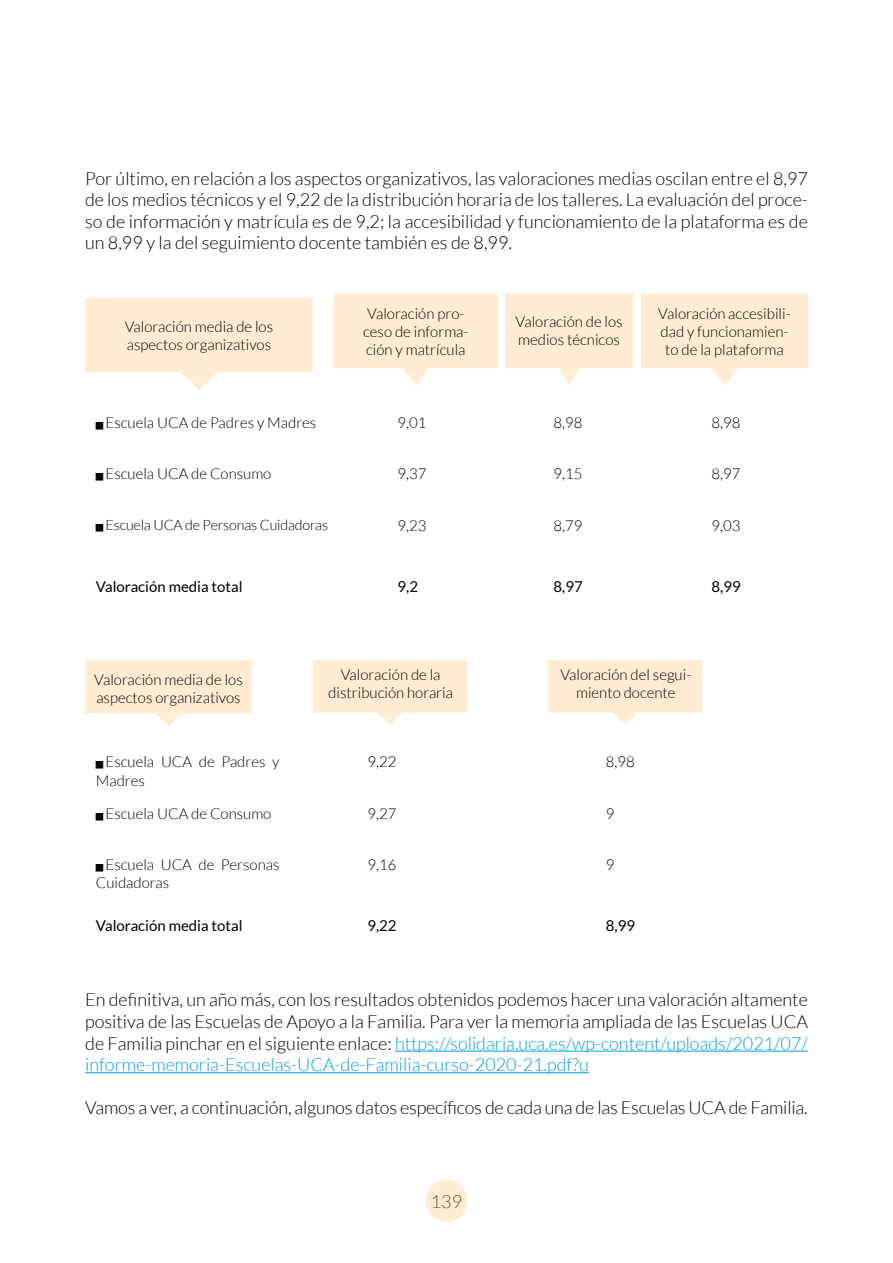
<style>
.page{position:relative;width:893px;height:1263px;background:#fff}
.page>*{position:absolute;margin:0;border:0;box-sizing:border-box;transform-origin:0 0}
.t1{font:300 18px/21.6px "Lato";color:#000;text-align:justify}
.t2{font:300 18px "Lato";color:#7f4633}
.t3{font:300 15px/18px "Lato";color:#000}
.t4{font:15px "Lato";color:#000}
.t5{font:300 14.25px "Lato";letter-spacing:-.01em;color:#000}
.s1{color:#009fe3}
</style>
<div class="page">
<div style="left:425px;top:1180px;width:42px;height:42px;background:#ffecd2;border-radius:50%"></div>
<svg style="left:334px;top:293px;width:164px;height:92px"></svg>
<svg style="left:85px;top:298px;width:228px;height:92px"></svg>
<svg style="left:85px;top:660px;width:167px;height:65px"></svg>
<svg style="left:505px;top:293px;width:128px;height:92px"></svg>
<svg style="left:641px;top:293px;width:167px;height:92px"></svg>
<svg style="left:313px;top:660px;width:154px;height:65px"></svg>
<svg style="left:548px;top:660px;width:154px;height:65px"></svg>
<hr style="left:395px;top:1051px;width:413px;height:1px;background:#009fe3">
<hr style="left:85px;top:1072px;width:504px;height:1px;background:#009fe3">
<p class="t1" style="left:85px;top:167px;width:724px">Por último, en relación a los aspectos organizativos, las valoraciones medias oscilan entre el 8,97 de los medios técnicos y el 9,22 de la distribución horaria de los talleres. La evaluación del proce&shy;so de información y matrícula es de 9,2; la accesibilidad y funcionamiento de la plataforma es de un 8,99 y la del seguimiento docente también es de 8,99.</p>
<p class="t3" style="left:125px;top:318px;width:150px">Valoración media de los aspectos organizativos</p>
<p class="t3" style="left:363px;top:305px;width:107px">Valoración pro&shy;ceso de informa&shy;ción y matrícula</p>
<p class="t3" style="left:516px;top:312px;width:109px">Valoración de los medios técnicos</p>
<p class="t3" style="left:658px;top:304px;width:134px;text-align:center">Valoración accesibili&shy;dad y funcionamien&shy;to de la plataforma</p>
<p class="t3" style="left:106px;top:414px;width:212px">Escuela UCA de Padres y Madres</p>
<p class="t3" style="left:398px;top:414px;width:31px">9,01</p>
<p class="t3" style="left:553px;top:414px;width:31px">8,98</p>
<p class="t3" style="left:106px;top:465px;width:167px">Escuela UCA de Consumo</p>
<p class="t3" style="left:398px;top:465px;width:31px">9,37</p>
<p class="t3" style="left:553px;top:465px;width:31px">9,15</p>
<p class="t5" style="left:105px;top:517px;width:224px">Escuela UCA de Personas Cuidadoras</p>
<p class="t3" style="left:398px;top:516px;width:31px">9,23</p>
<p class="t3" style="left:553px;top:516px;width:31px">8,79</p>
<p class="t3" style="left:711px;top:414px;width:31px">8,98</p>
<p class="t3" style="left:711px;top:465px;width:31px">8,97</p>
<p class="t3" style="left:711px;top:516px;width:31px">9,03</p>
<p class="t4" style="left:96px;top:578px;width:148px">Valoración media total</p>
<p class="t4" style="left:398px;top:578px;width:22px">9,2</p>
<p class="t4" style="left:553px;top:578px;width:31px">8,97</p>
<p class="t4" style="left:711px;top:578px;width:31px">8,99</p>
<p class="t3" style="left:94px;top:671px;width:150px">Valoración media de los aspectos organizativos</p>
<p class="t3" style="left:328px;top:666px;width:126px;text-align:center">Valoración de la distribución horaria</p>
<p class="t3" style="left:560px;top:666px;width:132px;text-align:center">Valoración del segui&shy;miento docente</p>
<p class="t3" style="left:96px;top:753px;width:185px;text-indent:10px">Escuela UCA de Padres y<br>Madres</p>
<p class="t3" style="left:367px;top:753px;width:31px">9,22</p>
<p class="t3" style="left:606px;top:753px;width:31px">8,98</p>
<p class="t3" style="left:106px;top:804px;width:167px">Escuela UCA de Consumo</p>
<p class="t3" style="left:367px;top:804px;width:31px">9,27</p>
<p class="t3" style="left:606px;top:804px;width:10px">9</p>
<p class="t3" style="left:96px;top:856px;width:185px;text-indent:10px">Escuela UCA de Personas<br>Cuidadoras</p>
<p class="t3" style="left:367px;top:856px;width:31px">9,16</p>
<p class="t3" style="left:606px;top:856px;width:10px">9</p>
<p class="t4" style="left:96px;top:917px;width:148px">Valoración media total</p>
<p class="t4" style="left:367px;top:917px;width:31px">9,22</p>
<p class="t4" style="left:606px;top:917px;width:31px">8,99</p>
<p class="t1" style="left:85px;top:989px;width:724px">En definitiva, un año más, con los resultados obtenidos podemos hacer una valoración altamente positiva de las Escuelas de Apoyo a la Familia. Para ver la memoria ampliada de las Escuelas UCA de Familia pinchar en el siguiente enlace: <span class="s1">https://solidaria.uca.es/wp-content/uploads/2021/07/ informe-memoria-Escuelas-UCA-de-Familia-curso-2020-21.pdf?u</span></p>
<p class="t1" style="left:85px;top:1097px;width:724px">Vamos a ver, a continuación, algunos datos específicos de cada una de las Escuelas UCA de Familia.</p>
<p class="t2" style="left:431px;top:1192px;width:33px">139</p>
</div>
